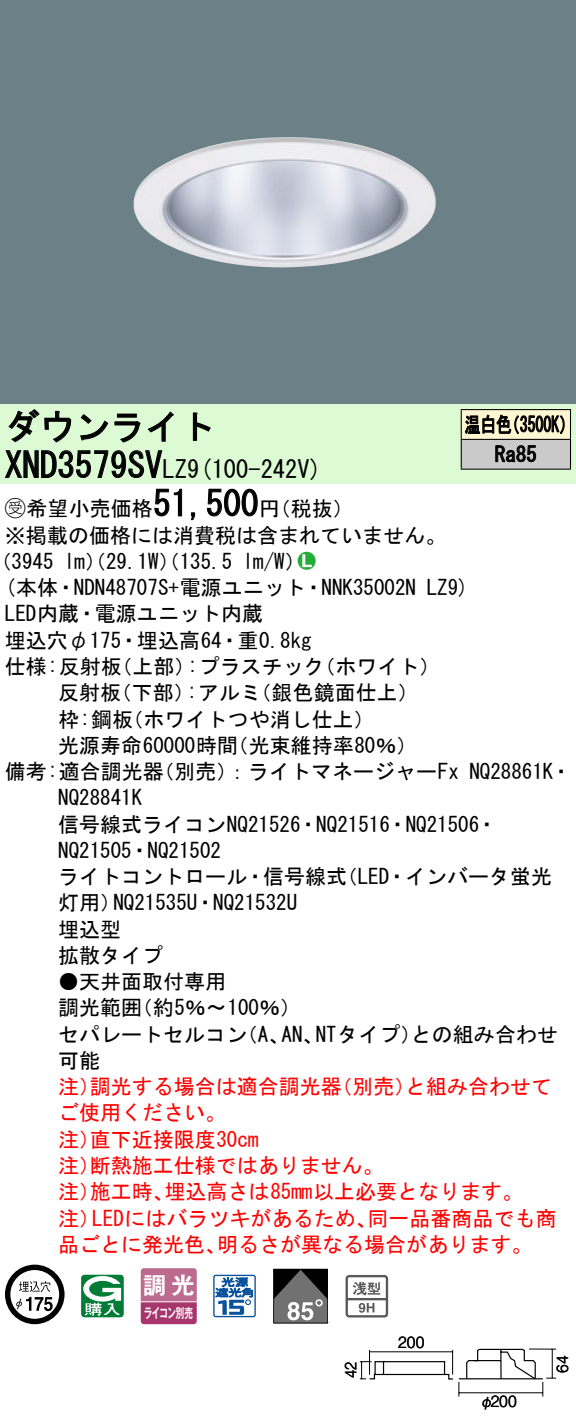
<style>
.page{position:relative;width:576px;height:1420px;background:#fff}
.page>*{position:absolute;margin:0;border:0;box-sizing:border-box;transform-origin:0 0}
.t1{font:35px "MS Gothic";color:#000}
.t2{font:24.5px "MS Gothic";color:#000}
.t3{font:23.1px "Gothic MB101 Pro De Bold 90 pv RKSJ H";color:#fff}
.t4{font:21px/26.2px "MS Gothic";color:#000}
.t5{font:21px/26.2px "MS Gothic";color:#f00}
.t6{font:21px/29.8px "MS Gothic";color:#000;scale:.75 1}
.t7{font:21px "Ford Classification 1";color:#23ac38}
.t8{font:15.4px "Gothic BBB Pro Medium 90 pv RKSJ H";color:#000;scale:.9 1}
.t9{font:15.4px "Gothic BBB Pro Medium 90 pv RKSJ H";color:#000;scale:.85 1}
.t10{font:13.3px "Gothic MB101 Pro De Bold 90 pv RKSJ H";letter-spacing:-.05em;color:#fff;scale:.65 1}
.s1{font-size:24.5px}
.s2{font-family:"Ford Classification 1"}
.s3{color:#fff}
</style>
<div class="page">
<div style="left:0;top:0;width:575px;height:404px;background:#6c8087"></div>
<img style="left:133px;top:137px;width:302px;height:130px">
<div style="left:0;top:404px;width:575px;height:79px;background:#dcfad4"></div>
<svg style="left:8px;top:409px;width:64px;height:34px"></svg>
<svg style="left:80px;top:413px;width:60px;height:30px"></svg>
<svg style="left:147px;top:411px;width:26px;height:31px"></svg>
<svg style="left:192px;top:412px;width:19px;height:29px"></svg>
<svg style="left:5px;top:450px;width:158px;height:28px"></svg>
<svg style="left:154px;top:488px;width:28px;height:29px"></svg>
<svg style="left:190px;top:512px;width:6px;height:8px"></svg>
<svg style="left:207px;top:488px;width:51px;height:29px"></svg>
<svg style="left:5px;top:1264px;width:59px;height:60px"></svg>
<svg style="left:81px;top:1274px;width:43px;height:43px"></svg>
<svg style="left:140px;top:1268px;width:56px;height:56px;background:#b55984"></svg>
<hr style="left:141px;top:1301px;width:55px;height:1px;background:#fff">
<svg style="left:213px;top:1274px;width:43px;height:43px"></svg>
<svg style="left:273px;top:1268px;width:55px;height:55px;background:#5e5e5e"></svg>
<svg style="left:345px;top:1275px;width:43px;height:42px"></svg>
<div style="left:461px;top:409px;width:109px;height:30px;background:#fff6d2"></div>
<div style="left:461px;top:439px;width:109px;height:30px;background:#cacaca"></div>
<hr style="left:460px;top:409px;width:110px;height:1px;background:#000">
<hr style="left:569px;top:410px;width:2px;height:29px;background:#000">
<hr style="left:460px;top:439px;width:110px;height:1px;background:#000">
<hr style="left:569px;top:440px;width:2px;height:28px;background:#000">
<hr style="left:460px;top:468px;width:110px;height:2px;background:#000">
<svg style="left:460px;top:410px;width:104px;height:58px"></svg>
<hr style="left:458px;top:1378px;width:84px;height:1px;background:#000">
<svg style="left:359px;top:1350px;width:100px;height:46px"></svg>
<hr style="left:458px;top:1392px;width:84px;height:1px;background:#000">
<svg style="left:465px;top:1348px;width:91px;height:48px"></svg>
<h1 class="t1" style="left:5px;top:409px;width:212px">ダウンライト</h1>
<p class="t2" style="left:187px;top:456px;width:136px">(9 100-242 (V</p>
<h1 class="t1" style="left:5px;top:447px;width:184px">XND3579SV<span class="s1">LZ</span></h1>
<h1 class="t1" style="left:153px;top:486px;width:106px">51,500</h1>
<p class="t4" style="left:5px;top:495px;width:442px"><span class="s2">B</span>希望小売価格<br>※掲載の価格には消費税は含まれていません。</p>
<p class="t7" style="left:298px;top:550px;width:19px">2<span class="s3">7</span></p>
<p class="t4" style="left:259px;top:495px;width:96px">（円税抜(</p>
<p class="t4" style="left:243px;top:548px;width:64px">l m (W/</p>
<p class="t4" style="left:-9px;top:548px;width:65px">（3945</p>
<p class="t4" style="left:64px;top:548px;width:169px">lm）（29.1 ）（W 135.5</p>
<p class="t6" style="left:494px;top:409px;width:57px;text-indent:-30px">温白色<br>Ra85</p>
<p class="t6" style="left:504px;top:409px;width:96px">（3500 (K</p>
<p class="t4" style="left:5px;top:574px;width:412px">(本体・NDN48707 +S 電源ユニット・NNK35002N</p>
<p class="t4" style="left:5px;top:600px;width:259px">LED内蔵・電源ユニット内蔵</p>
<p class="t4" style="left:5px;top:627px;width:308px">埋込穴φ175・埋込高64・重0.8kg</p>
<p class="t4" style="left:314px;top:653px;width:127px">（ホワイト(</p>
<p class="t4" style="left:426px;top:574px;width:44px">LZ (9</p>
<p class="t4" style="left:187px;top:653px;width:139px">:プラスチック</p>
<p class="t4" style="left:5px;top:653px;width:118px">仕様:反射板</p>
<p class="t4" style="left:111px;top:653px;width:85px">（上部）</p>
<p class="t4" style="left:58px;top:679px;width:64px">反射板</p>
<p class="t4" style="left:111px;top:679px;width:85px">（下部）</p>
<p class="t4" style="left:187px;top:679px;width:76px">:アルミ</p>
<p class="t4" style="left:250px;top:679px;width:169px">（銀色鏡面仕上(</p>
<p class="t4" style="left:58px;top:705px;width:76px">枠:鋼板</p>
<p class="t4" style="left:122px;top:705px;width:253px">（ホワイトつや消し仕上(</p>
<p class="t4" style="left:58px;top:732px;width:181px">光源寿命60000時間</p>
<p class="t4" style="left:227px;top:732px;width:191px">（光束維持率80％(</p>
<p class="t4" style="left:153px;top:758px;width:307px">（別売：）ライトマネージャーFx</p>
<p class="t4" style="left:5px;top:758px;width:160px">備考:適合調光器</p>
<p class="t4" style="left:58px;top:784px;width:85px">NQ28841K</p>
<p class="t4" style="left:58px;top:810px;width:441px">信号線式ライコンNQ21526・NQ21516・NQ21506・</p>
<p class="t4" style="left:58px;top:837px;width:164px">NQ21505・NQ21502</p>
<p class="t4" style="left:336px;top:863px;width:217px">（LED・インバータ蛍光</p>
<p class="t4" style="left:469px;top:758px;width:104px">NQ28861 ・K</p>
<p class="t4" style="left:58px;top:863px;width:290px;text-align:center">ライトコントロール・信号線式<br>NQ21535 ・U NQ21532U</p>
<p class="t4" style="left:58px;top:889px;width:106px">灯用）<br>埋込型<br>拡散タイプ</p>
<p class="t4" style="left:132px;top:968px;width:171px;text-indent:-73px">●天井面取付専用<br>（約5％〜100％(</p>
<p class="t4" style="left:58px;top:994px;width:85px">調光範囲</p>
<p class="t4" style="left:315px;top:1020px;width:107px">NTタイプ）</p>
<p class="t4" style="left:411px;top:1020px;width:148px">との組み合わせ</p>
<p class="t4" style="left:58px;top:1020px;width:190px">セパレートセルコン可能</p>
<p class="t4" style="left:237px;top:1020px;width:54px">（、A</p>
<p class="t4" style="left:281px;top:1020px;width:43px">AN、</p>
<p class="t5" style="left:90px;top:1073px;width:253px">調光する場合は適合調光器</p>
<p class="t5" style="left:331px;top:1073px;width:85px">（別売）</p>
<p class="t5" style="left:405px;top:1073px;width:148px">と組み合わせて</p>
<p class="t5" style="left:58px;top:1073px;width:43px">注）</p>
<p class="t5" style="left:58px;top:1099px;width:169px">ご使用ください。</p>
<p class="t5" style="left:90px;top:1125px;width:170px">直下近接限度30cm</p>
<p class="t5" style="left:90px;top:1125px;width:295px;text-indent:-32px">注）<br>断熱施工仕様ではありません。</p>
<p class="t5" style="left:58px;top:1152px;width:43px">注）</p>
<p class="t5" style="left:164px;top:1178px;width:360px">埋込高さは85mm以上必要となります。</p>
<p class="t5" style="left:90px;top:1178px;width:85px">施工時、</p>
<p class="t5" style="left:58px;top:1178px;width:43px">注）</p>
<p class="t5" style="left:92px;top:1204px;width:286px">LEDにはバラツキがあるため、</p>
<p class="t5" style="left:367px;top:1204px;width:190px">同一品番商品でも商</p>
<p class="t5" style="left:58px;top:1204px;width:43px">注）</p>
<p class="t5" style="left:58px;top:1230px;width:169px">品ごとに発光色、</p>
<p class="t5" style="left:217px;top:1230px;width:317px">明るさが異なる場合があります。</p>
<p class="t3" style="left:143px;top:1265px;width:53px">調光</p>
<p class="t10" style="left:144px;top:1301px;width:77px">ライコン別売</p>
<p class="t9" style="left:338px;top:1378px;width:21px;rotate:-90deg">42</p>
<p class="t8" style="left:398px;top:1329px;width:31px">200</p>
<p class="t8" style="left:490px;top:1388px;width:30px">200</p>
<p class="t8" style="left:479px;top:1388px;width:17px">φ</p>
<p class="t8" style="left:550px;top:1372px;width:21px;rotate:-90deg">64</p>
</div>
